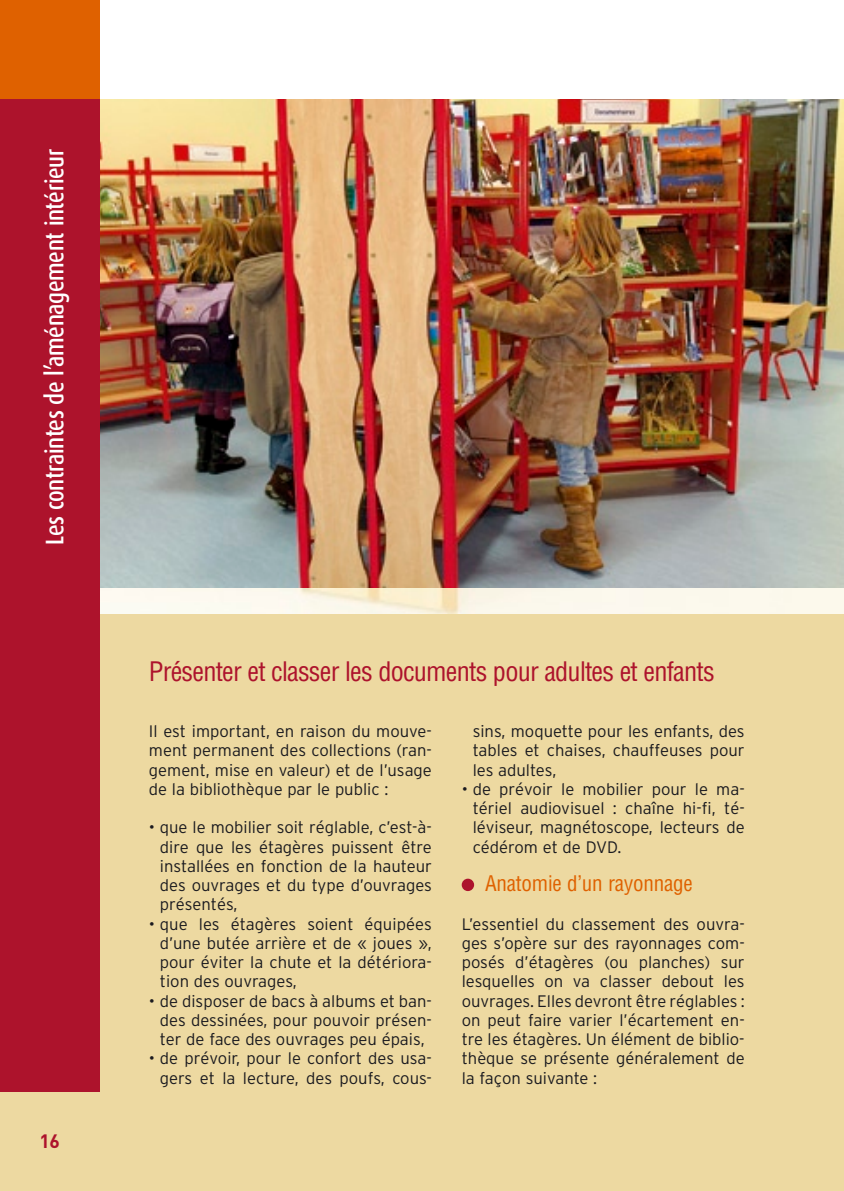
<style>
.page{position:relative;width:844px;height:1191px;background:#fff}
.page>*{position:absolute;margin:0;border:0;box-sizing:border-box;transform-origin:0 0}
.t1{font:condensed 26.25px "Helvetica";letter-spacing:-.03em;color:#ad132c}
.t2{font:500 25.55px "Dax";letter-spacing:-.015em;color:#fff;scale:.85 1}
.t3{font:condensed 21px "Helvetica";letter-spacing:-.01em;color:#df6100}
.t4{font:700 19.07px "DIN";color:#ad132c}
.t5{font:300 16.62px/19.2px "Interstate";color:#1a1a1f;text-align:justify}
</style>
<div class="page">
<img style="left:99px;top:99px;width:744px;height:514px">
<div style="left:0;top:613px;width:843px;height:578px;background:#edd9a1"></div>
<div style="left:0;top:0;width:99px;height:99px;background:#df6100"></div>
<div style="left:0;top:99px;width:99px;height:992px;background:#ad132c"></div>
<div style="left:461px;top:878px;width:13px;height:13px;background:#ad132c;border-radius:50%"></div>
<h2 class="t2" style="left:40px;top:545px;width:467px;rotate:-90deg">Les contraintes de l’aménagement intérieur</h2>
<p class="t4" style="left:39px;top:1128px;width:22px">16</p>
<h1 class="t1" style="left:149px;top:655px;width:567px">Présenter et classer les documents pour adultes et enfants</h1>
<p class="t5" style="left:149px;top:721px;width:284px">Il est important, en raison du mouve&shy;ment permanent des collections (ran&shy;gement, mise en valeur) et de l’usage de la bibliothèque par le public :</p>
<p class="t5" style="left:160px;top:817px;width:273px;text-indent:-11px">• que le mobilier soit réglable, c’est-à&shy;dire que les étagères puissent être installées en fonction de la hauteur des ouvrages et du type d’ouvrages présentés,</p>
<p class="t5" style="left:160px;top:914px;width:273px;text-indent:-11px">• que les étagères soient équipées d’une butée arrière et de « joues », pour éviter la chute et la détériora&shy;tion des ouvrages,</p>
<p class="t5" style="left:160px;top:991px;width:273px;text-indent:-11px">• de disposer de bacs à albums et ban&shy;des dessinées, pour pouvoir présen&shy;ter de face des ouvrages peu épais,</p>
<p class="t5" style="left:149px;top:1048px;width:284px;text-align:right">• de prévoir, pour le confort des usa&shy;gers et la lecture, des poufs, cous-</p>
<p class="t5" style="left:472px;top:721px;width:273px">sins, moquette pour les enfants, des tables et chaises, chauffeuses pour les adultes,</p>
<p class="t5" style="left:472px;top:779px;width:273px;text-indent:-11px">• de prévoir le mobilier pour le ma&shy;tériel audiovisuel : chaîne hi-fi, té&shy;léviseur, magnétoscope, lecteurs de cédérom et de DVD.</p>
<p class="t3" style="left:485px;top:870px;width:209px">Anatomie d’un rayonnage</p>
<p class="t5" style="left:461px;top:914px;width:284px">L’essentiel du classement des ouvra&shy;ges s’opère sur des rayonnages com&shy;posés d’étagères (ou planches) sur lesquelles on va classer debout les ouvrages. Elles devront être réglables : on peut faire varier l’écartement en&shy;tre les étagères. Un élément de biblio&shy;thèque se présente généralement de la façon suivante :</p>
</div>
